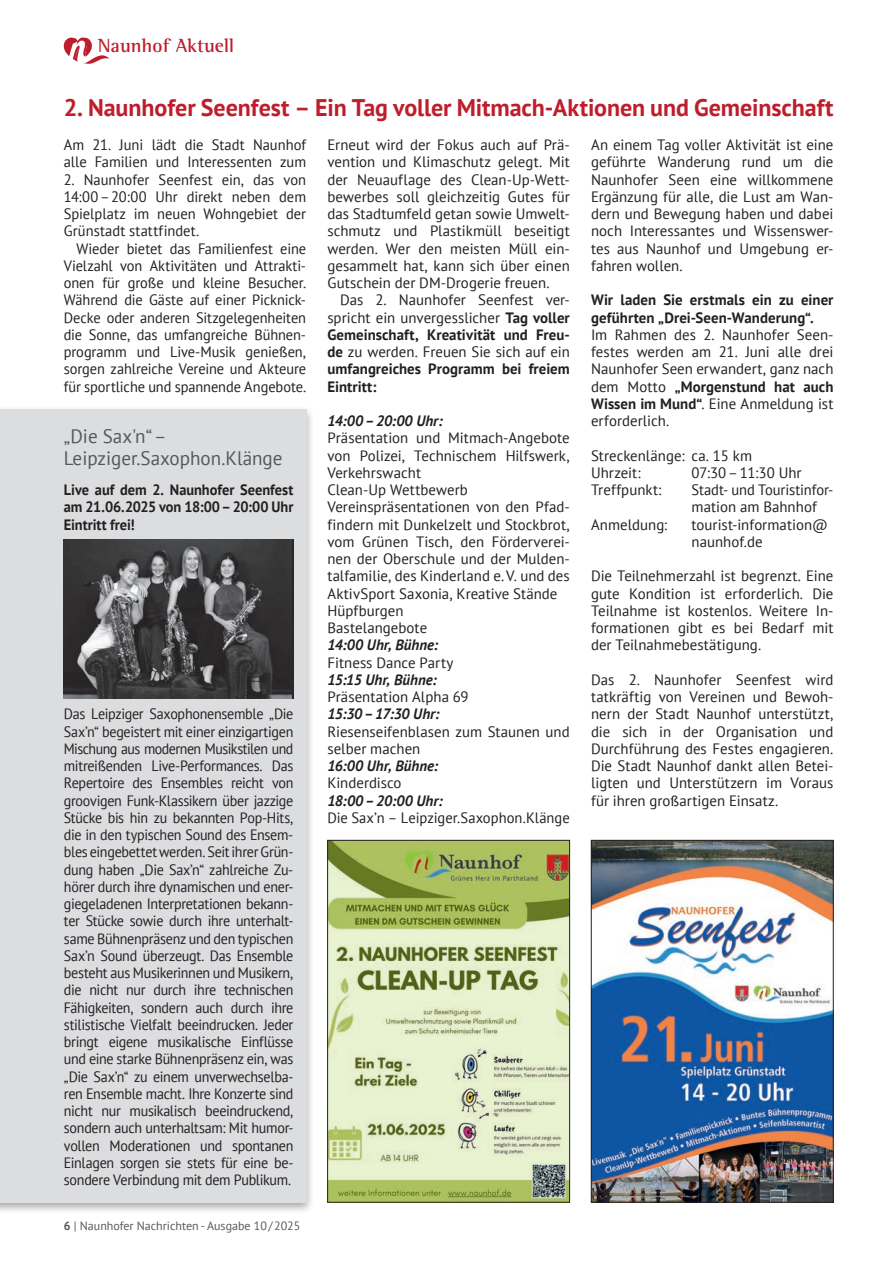
<style>
.page{position:relative;width:893px;height:1263px;background:#fff}
.page>*{position:absolute;margin:0;border:0;box-sizing:border-box;transform-origin:0 0}
.t1{font:700 24px "PT Sans";letter-spacing:-.005em;color:#be1d2c}
.t2{font:19.5px/21.8px "PT Sans";color:#57585a}
.t3{font:700 19.5px "Rotis Semi Serif Std";letter-spacing:.005em;color:#be1d2c}
.t4{font:15px/17.2px "PT Sans";color:#231f20}
.t5{font:15px/17.2px "PT Sans";color:#231f20;text-align:justify;scale:.94 1}
.t6{font:15px/17.2px "PT Sans";color:#231f20;text-align:justify;scale:.96 1}
.t7{font:700 15px/17.2px "PT Sans";color:#231f20;text-align:justify}
.t8{font:italic 700 15px "PT Sans";letter-spacing:.005em;color:#231f20}
.t9{font:700 15px/17.2px "PT Sans";color:#231f20;text-align:justify;scale:.96 1}
.t10{font:italic 700 15px "PT Sans";letter-spacing:-.015em;color:#231f20}
.t11{font:12px "PT Sans";color:#57585a}
.s1{font-weight:700}
.s2{font-weight:400}
</style>
<div class="page">
<svg style="left:64px;top:37px;width:46px;height:27px"></svg>
<img style="left:329px;top:842px;width:239px;height:358px">
<div style="left:327px;top:840px;width:243px;height:362px;border:1px solid #231f20"></div>
<img style="left:593px;top:842px;width:238px;height:358px">
<div style="left:591px;top:840px;width:242px;height:362px;border:1px solid #231f20"></div>
<div style="left:0;top:405px;width:315px;height:810px;background:#231f20;opacity:.4"></div>
<div style="left:0;top:409px;width:306px;height:793px;background:#dcdddf"></div>
<img style="left:64px;top:540px;width:229px;height:158px">
<h2 class="t3" style="left:98px;top:34px;width:138px">Naunhof Aktuell</h2>
<h1 class="t1" style="left:64px;top:91px;width:771px">2. Naunhofer Seenfest – Ein Tag voller Mitmach-Aktionen und Gemeinschaft</h1>
<p class="t4" style="left:64px;top:136px;width:244px">Am 21. Juni lädt die Stadt Naunhof alle Familien und Interessenten zum</p>
<p class="t4" style="left:64px;top:170px;width:244px;text-align:justify">2. Naunhofer Seenfest ein, das von 14:00–20:00 Uhr direkt neben dem Spielplatz im neuen Wohngebiet der Grünstadt stattfindet.</p>
<p class="t6" style="left:64px;top:239px;width:254px;text-indent:13px">Wieder bietet das Familienfest eine Vielzahl von Aktivitäten und Attrakti&shy;onen für große und kleine Besucher.<br>Während die Gäste auf einer Picknick-Decke oder anderen Sitzgelegenheiten die Sonne, das umfangreiche Bühnen&shy;programm und Live-Musik genießen, sorgen zahlreiche Vereine und Akteure für sportliche und spannende Angebote.</p>
<h2 class="t2" style="left:64px;top:425px;width:220px">„Die Sax'n“ –<br>Leipziger.Saxophon.Klänge</h2>
<p class="t9" style="left:64px;top:481px;width:241px">Live auf dem 2. Naunhofer Seenfest am 21.06.2025 von 18:00–20:00 Uhr Eintritt frei!</p>
<p class="t5" style="left:64px;top:705px;width:246px">Das Leipziger Saxophonensemble „Die Sax’n“ begeistert mit einer einzigartigen Mischung aus modernen Musikstilen und mitreißenden Live-Performances. Das Repertoire des Ensembles reicht von groovigen Funk-Klassikern über jazzige Stücke bis hin zu bekannten Pop-Hits, die in den typischen Sound des Ensem&shy;bles eingebettet werden. Seit ihrer Grün&shy;dung haben „Die Sax’n“ zahlreiche Zu&shy;hörer durch ihre dynamischen und ener&shy;giegeladenen Interpretationen bekann&shy;ter Stücke sowie durch ihre unterhalt&shy;same Bühnenpräsenz und den typischen Sax’n Sound überzeugt. Das Ensemble besteht aus Musikerinnen und Musikern, die nicht nur durch ihre technischen Fähigkeiten, sondern auch durch ihre stilistische Vielfalt beeindrucken. Jeder bringt eigene musikalische Einflüsse und eine starke Bühnenpräsenz ein, was „Die Sax’n“ zu einem unverwechselba&shy;ren Ensemble macht. Ihre Konzerte sind nicht nur musikalisch beeindruckend, sondern auch unterhaltsam: Mit humor&shy;vollen Moderationen und spontanen Einlagen sorgen sie stets für eine be&shy;sondere Verbindung mit dem Publikum.</p>
<p class="t11" style="left:64px;top:1218px;width:238px"><span class="s1">6</span> | Naunhofer Nachrichten - Ausgabe 10/2025</p>
<p class="t4" style="left:327px;top:136px;width:244px;text-align:justify">Erneut wird der Fokus auch auf Prä&shy;vention und Klimaschutz gelegt. Mit der Neuauflage des Clean-Up-Wett&shy;bewerbes soll gleichzeitig Gutes für das Stadtumfeld getan sowie Umwelt&shy;schmutz und Plastikmüll beseitigt werden. Wer den meisten Müll ein&shy;gesammelt hat, kann sich über einen Gutschein der DM-Drogerie freuen.</p>
<p class="t7" style="left:327px;top:291px;width:244px;text-indent:13px"><span class="s2">Das 2. Naunhofer Seenfest ver&shy;spricht ein unvergesslicher</span> Tag voller Gemeinschaft, Kreativität und Freu&shy;de <span class="s2">zu werden. Freuen Sie sich auf ein </span>umfangreiches Programm bei freiem Eintritt:</p>
<p class="t8" style="left:327px;top:411px;width:117px">14:00–20:00 Uhr:</p>
<p class="t4" style="left:327px;top:429px;width:244px">Präsentation und Mitmach-Angebote von Polizei, Technischem Hilfswerk,<br>Verkehrswacht<br>Clean-Up Wettbewerb<br>Vereinspräsentationen von den Pfad&shy;findern mit Dunkelzelt und Stockbrot, vom Grünen Tisch, den Förderverei&shy;nen der Oberschule und der Mulden&shy;talfamilie, des Kinderland e.V. und des<br>AktivSport Saxonia, Kreative Stände<br>Hüpfburgen<br>Bastelangebote</p>
<p class="t8" style="left:327px;top:635px;width:112px">14:00 Uhr, Bühne:</p>
<p class="t4" style="left:327px;top:653px;width:127px">Fitness Dance Party</p>
<p class="t8" style="left:327px;top:670px;width:111px">15:15 Uhr, Bühne:</p>
<p class="t4" style="left:327px;top:688px;width:143px">Präsentation Alpha 69</p>
<p class="t10" style="left:327px;top:704px;width:114px">15:30–17:30 Uhr:</p>
<p class="t4" style="left:327px;top:722px;width:244px">Riesenseifenblasen zum Staunen und selber machen</p>
<p class="t8" style="left:327px;top:756px;width:112px">16:00 Uhr, Bühne:</p>
<p class="t4" style="left:327px;top:774px;width:76px">Kinderdisco</p>
<p class="t8" style="left:327px;top:790px;width:117px">18:00–20:00 Uhr:</p>
<p class="t4" style="left:327px;top:809px;width:244px">Die Sax’n – Leipziger.Saxophon.Klänge</p>
<p class="t4" style="left:591px;top:136px;width:244px;text-align:justify">An einem Tag voller Aktivität ist eine geführte Wanderung rund um die Naunhofer Seen eine willkommene Ergänzung für alle, die Lust am Wan&shy;dern und Bewegung haben und dabei noch Interessantes und Wissenswer&shy;tes aus Naunhof und Umgebung er&shy;fahren wollen.</p>
<p class="t7" style="left:591px;top:291px;width:244px">Wir laden Sie erstmals ein zu einer geführten „Drei-Seen-Wanderung“.</p>
<p class="t4" style="left:591px;top:326px;width:244px;text-align:justify">Im Rahmen des 2. Naunhofer Seen&shy;festes werden am 21. Juni alle drei Naunhofer Seen erwandert, ganz nach dem Motto <span class="s1">„Morgenstund hat auch Wissen im Mund“</span>. Eine Anmeldung ist erforderlich.</p>
<p class="t4" style="left:591px;top:446px;width:163px">Streckenlänge: ca. 15 km<br>Uhrzeit:</p>
<p class="t4" style="left:692px;top:464px;width:111px">07:30–11:30 Uhr</p>
<p class="t4" style="left:591px;top:481px;width:72px">Treffpunkt:</p>
<p class="t4" style="left:692px;top:481px;width:143px">Stadt- und Touristinfor&shy;mation am Bahnhof</p>
<p class="t4" style="left:591px;top:515px;width:78px">Anmeldung:</p>
<p class="t4" style="left:692px;top:515px;width:138px">tourist-information@ naunhof.de</p>
<p class="t4" style="left:591px;top:567px;width:244px;text-align:justify">Die Teilnehmerzahl ist begrenzt. Eine gute Kondition ist erforderlich. Die Teilnahme ist kostenlos. Weitere In&shy;formationen gibt es bei Bedarf mit der Teilnahmebestätigung.</p>
<p class="t4" style="left:591px;top:671px;width:244px;text-align:justify">Das 2. Naunhofer Seenfest wird tatkräftig von Vereinen und Bewoh&shy;nern der Stadt Naunhof unterstützt, die sich in der Organisation und Durchführung des Festes engagieren.<br>Die Stadt Naunhof dankt allen Betei&shy;ligten und Unterstützern im Voraus für ihren großartigen Einsatz.</p>
</div>
